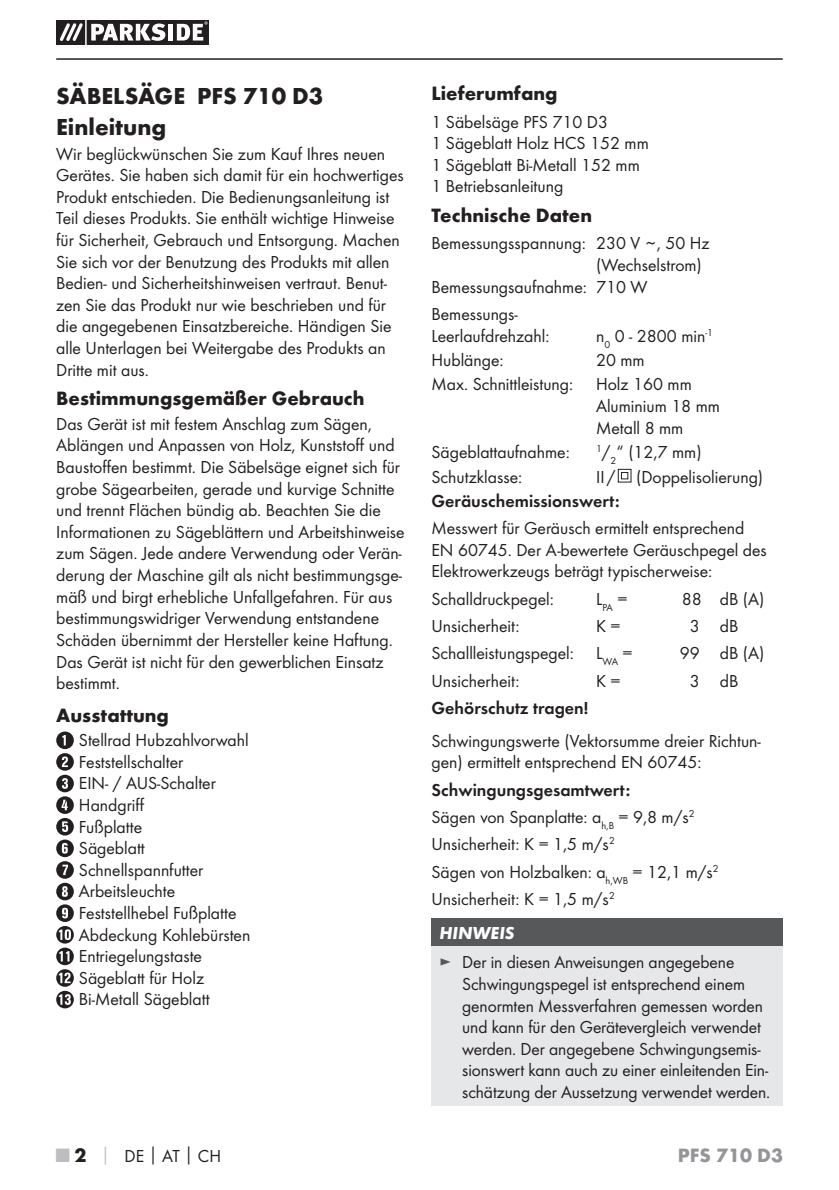
<style>
.page{position:relative;width:839px;height:1190px;background:#fff}
.page>*{position:absolute;margin:0;border:0;box-sizing:border-box;transform-origin:0 0}
.t1{font:700 24px/31.6px "Futura";color:#231f20}
.t2{font:700 20px "Futura";color:#231f20}
.t3{font:700 20px "Futura";color:#939598}
.t4{font:18px/21.6px "Futura Boo";color:#231f20}
.t5{font:18px "Futura Dem";color:#231f20}
.t6{font:italic 700 18px "Futura";color:#fff}
.s1{color:#57585a}
.s2{font-family:"Futura";font-weight:700;font-size:20px;color:#bcbdc0}
.s3{font-family:"Futura";font-weight:700;font-size:20px}
.s4{font-family:"Futura";font-weight:700;color:#bcbdc0}
.s5{font-family:"Futura";font-weight:700}
</style>
<div class="page">
<hr style="left:56px;top:58px;width:726px;height:2px;background:#231f20">
<svg style="left:56px;top:20px;width:153px;height:25px"></svg>
<hr style="left:85px;top:20px;width:2px;height:25px;background:#fff">
<svg style="left:56px;top:731px;width:18px;height:277px"></svg>
<svg style="left:617px;top:468px;width:14px;height:15px"></svg>
<div style="left:431px;top:918px;width:351px;height:28px;background:#57585a"></div>
<div style="left:431px;top:946px;width:351px;height:160px;background:#e6e7e9"></div>
<h1 class="t1" style="left:56px;top:82px;width:268px">SÄBELSÄGE PFS 710 D3<br>Einleitung</h1>
<p class="t4" style="left:56px;top:144px;width:349px">Wir beglückwünschen Sie zum Kauf Ihres neuen Gerätes. Sie haben sich damit für ein hochwertiges Produkt entschieden. Die Bedienungsanleitung ist Teil dieses Produkts. Sie enthält wichtige Hinweise für Sicherheit, Gebrauch und Entsorgung. Machen Sie sich vor der Benutzung des Produkts mit allen Bedien- und Sicherheitshinweisen vertraut. Benut&shy;zen Sie das Produkt nur wie beschrieben und für die angegebenen Einsatzbereiche. Händigen Sie alle Unterlagen bei Weitergabe des Produkts an Dritte mit aus.</p>
<p class="t2" style="left:56px;top:391px;width:310px">Bestimmungsgemäßer Gebrauch</p>
<p class="t4" style="left:56px;top:414px;width:350px">Das Gerät ist mit festem Anschlag zum Sägen, Ablängen und Anpassen von Holz, Kunststoff und Baustoffen bestimmt. Die Säbelsäge eignet sich für grobe Sägearbeiten, gerade und kurvige Schnitte und trennt Flächen bündig ab. Beachten Sie die Informationen zu Sägeblättern und Arbeitshinweise zum Sägen. Jede andere Verwendung oder Verän&shy;derung der Maschine gilt als nicht bestimmungsge&shy;mäß und birgt erhebliche Unfallgefahren. Für aus bestimmungswidriger Verwendung entstandene Schäden übernimmt der Hersteller keine Haftung.<br>Das Gerät ist nicht für den gewerblichen Einsatz bestimmt.</p>
<p class="t2" style="left:56px;top:707px;width:114px">Ausstattung</p>
<p class="t4" style="left:79px;top:730px;width:173px">Stellrad Hubzahlvorwahl<br>Feststellschalter<br>EIN- / AUS-Schalter<br>Handgriff<br>Fußplatte<br>Sägeblatt<br>Schnellspannfutter<br>Arbeitsleuchte<br>Feststellhebel Fußplatte<br>Abdeckung Kohlebürsten<br>Entriegelungstaste<br>Sägeblatt für Holz<br>Bi-Metall Sägeblatt</p>
<p class="t2" style="left:431px;top:86px;width:127px">Lieferumfang</p>
<p class="t4" style="left:431px;top:112px;width:219px">1 Säbelsäge PFS 710 D3<br>1 Sägeblatt Holz HCS 152 mm<br>1 Sägeblatt Bi-Metall 152 mm<br>1 Betriebsanleitung</p>
<p class="t2" style="left:431px;top:208px;width:162px">Technische Daten</p>
<p class="t4" style="left:431px;top:233px;width:279px">Bemessungsspannung: 230 V ~, 50 Hz</p>
<p class="t4" style="left:595px;top:255px;width:107px">(Wechselstrom)</p>
<p class="t4" style="left:431px;top:278px;width:217px">Bemessungsaufnahme: 710 W</p>
<p class="t4" style="left:431px;top:304px;width:119px">Bemessungs-<br>Leerlaufdrehzahl:</p>
<p class="t4" style="left:595px;top:326px;width:118px">n<sub>0</sub> 0 - 2800 min<sup>-1</sup></p>
<p class="t4" style="left:431px;top:350px;width:74px">Hublänge:</p>
<p class="t4" style="left:595px;top:350px;width:50px">20 mm</p>
<p class="t4" style="left:431px;top:374px;width:143px">Max. Schnittleistung:</p>
<p class="t4" style="left:595px;top:374px;width:125px">Holz 160 mm<br>Aluminium 18 mm<br>Metall 8 mm</p>
<p class="t4" style="left:431px;top:442px;width:140px">Sägeblattaufnahme:</p>
<p class="t4" style="left:595px;top:442px;width:107px"><sup>1</sup>/<sub>2</sub>“ (12,7 mm)</p>
<p class="t4" style="left:431px;top:466px;width:92px">Schutzklasse:</p>
<p class="t4" style="left:595px;top:467px;width:168px">II / (Doppelisolierung)</p>
<p class="t5" style="left:431px;top:493px;width:189px">Geräuschemissionswert:</p>
<p class="t4" style="left:431px;top:518px;width:337px">Messwert für Geräusch ermittelt entsprechend<br>EN 60745. Der A-bewertete Geräuschpegel des<br>Elektrowerkzeugs beträgt typischerweise:</p>
<p class="t4" style="left:431px;top:589px;width:124px">Schalldruckpegel:</p>
<p class="t4" style="left:595px;top:589px;width:33px">L<sub>PA</sub> =</p>
<p class="t4" style="left:681px;top:589px;width:84px">88 dB (A)</p>
<p class="t4" style="left:431px;top:616px;width:90px">Unsicherheit:</p>
<p class="t4" style="left:595px;top:616px;width:26px">K =</p>
<p class="t4" style="left:689px;top:616px;width:50px">3 dB</p>
<p class="t4" style="left:431px;top:643px;width:202px">Schallleistungspegel: L<sub>WA</sub> =</p>
<p class="t4" style="left:679px;top:643px;width:86px">99 dB (A)</p>
<p class="t4" style="left:431px;top:670px;width:90px">Unsicherheit:</p>
<p class="t4" style="left:595px;top:670px;width:26px">K =</p>
<p class="t4" style="left:689px;top:670px;width:50px">3 dB</p>
<p class="t5" style="left:431px;top:700px;width:158px">Gehörschutz tragen!</p>
<p class="t4" style="left:431px;top:731px;width:330px">Schwingungswerte (Vektorsumme dreier Richtun&shy;gen) ermittelt entsprechend EN 60745:</p>
<p class="t5" style="left:431px;top:781px;width:200px">Schwingungsgesamtwert:</p>
<p class="t4" style="left:431px;top:804px;width:288px;line-height:27.2px">Sägen von Spanplatte: a<sub>h,B</sub> = 9,8 m/s<sup>2<br></sup>Unsicherheit: K = 1,5 m/s<sup>2<br></sup>Sägen von Holzbalken: a<sub>h,WB</sub> = 12,1 m/s<sup>2<br></sup>Unsicherheit: K = 1,5 m/s<sup>2</sup></p>
<p class="t6" style="left:439px;top:921px;width:76px">HINWEIS</p>
<p class="t4" style="left:462px;top:952px;width:309px;text-indent:-23px"><span class="s1">►</span> Der in diesen Anweisungen angegebene Schwingungspegel ist entsprechend einem genormten Messverfahren gemessen worden und kann für den Gerätevergleich verwendet werden. Der angegebene Schwingungsemis&shy;sionswert kann auch zu einer einleitenden Ein&shy;schätzung der Aussetzung verwendet werden.</p>
<p class="t4" style="left:56px;top:1146px;width:166px"><span class="s2">■</span> <span class="s3">2</span> <span class="s4">│</span> DE<span class="s5">│</span>AT<span class="s5">│</span>CH</p>
<p class="t3" style="left:677px;top:1147px;width:106px">PFS 710 D3</p>
</div>
